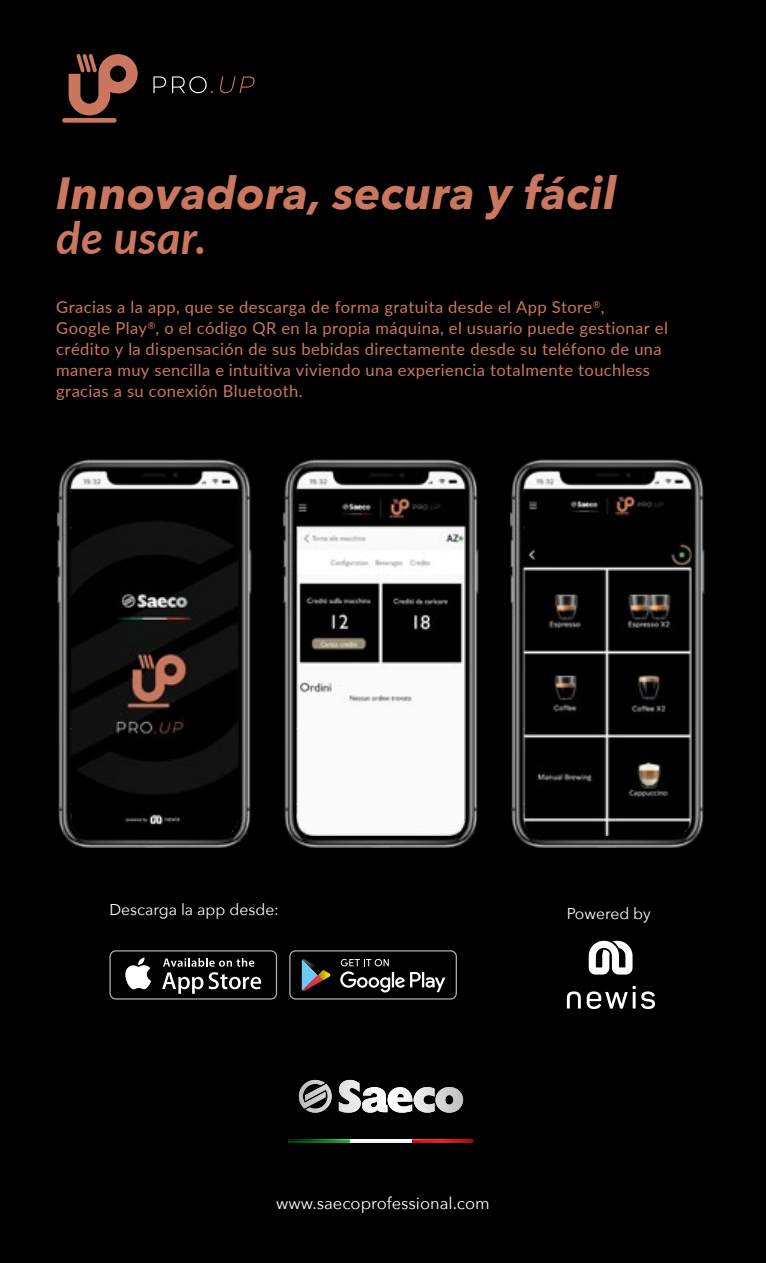
<style>
.page{position:relative;width:766px;height:1263px;background:#fff}
.page>*{position:absolute;margin:0;border:0;box-sizing:border-box;transform-origin:0 0}
.t1{font:italic 700 45px "Avenir Next";letter-spacing:.01em;color:#cb775f}
.t2{font:italic 700 45px "Lato";letter-spacing:.01em;color:#cb775f}
.t3{font:16.5px/21px "Lato";letter-spacing:.025em;color:#cb775f}
.t4{font:16.5px "Avenir Next";color:#fff}
.t5{font:15.6px "Avenir Next";color:#fff}
</style>
<div class="page">
<div style="left:0;top:0;width:765px;height:1263px;background:#000"></div>
<div style="left:62px;top:118px;width:54px;height:5px;background:#cb775f;border-radius:2px"></div>
<svg style="left:69px;top:54px;width:69px;height:61px"></svg>
<svg style="left:153px;top:76px;width:102px;height:17px"></svg>
<img style="left:56px;top:459px;width:196px;height:388px">
<img style="left:283px;top:459px;width:196px;height:388px">
<img style="left:509px;top:459px;width:196px;height:388px">
<svg style="left:299px;top:1080px;width:164px;height:33px"></svg>
<svg style="left:289px;top:1140px;width:61px;height:2px"></svg>
<hr style="left:350px;top:1139px;width:62px;height:3px;background:#f6f6f6">
<svg style="left:412px;top:1140px;width:61px;height:2px"></svg>
<hr style="left:289px;top:1139px;width:184px;height:1px;background:#fff">
<svg style="left:588px;top:941px;width:44px;height:33px"></svg>
<svg style="left:566px;top:991px;width:14px;height:17px"></svg>
<svg style="left:586px;top:986px;width:68px;height:23px"></svg>
<svg style="left:289px;top:950px;width:168px;height:49px"></svg>
<svg style="left:109px;top:950px;width:168px;height:49px"></svg>
<h1 class="t1" style="left:56px;top:154px;width:561px">Innovadora, secura y fácil</h1>
<h1 class="t2" style="left:56px;top:205px;width:152px">de usar.</h1>
<p class="t3" style="left:56px;top:296px;width:613px">Gracias a la app, que se descarga de forma gratuita desde el App Store<sup>®</sup>,<br>Google Play<sup>®</sup>, o el código QR en la propia máquina, el usuario puede gestionar el crédito y la dispensación de sus bebidas directamente desde su teléfono de una manera muy sencilla e intuitiva viviendo una experiencia totalmente touchless gracias a su conexión Bluetooth.</p>
<p class="t5" style="left:109px;top:897px;width:171px">Descarga la app desde:</p>
<p class="t5" style="left:566px;top:900px;width:85px">Powered by</p>
<p class="t4" style="left:276px;top:1189px;width:215px">www.saecoprofessional.com</p>
</div>
